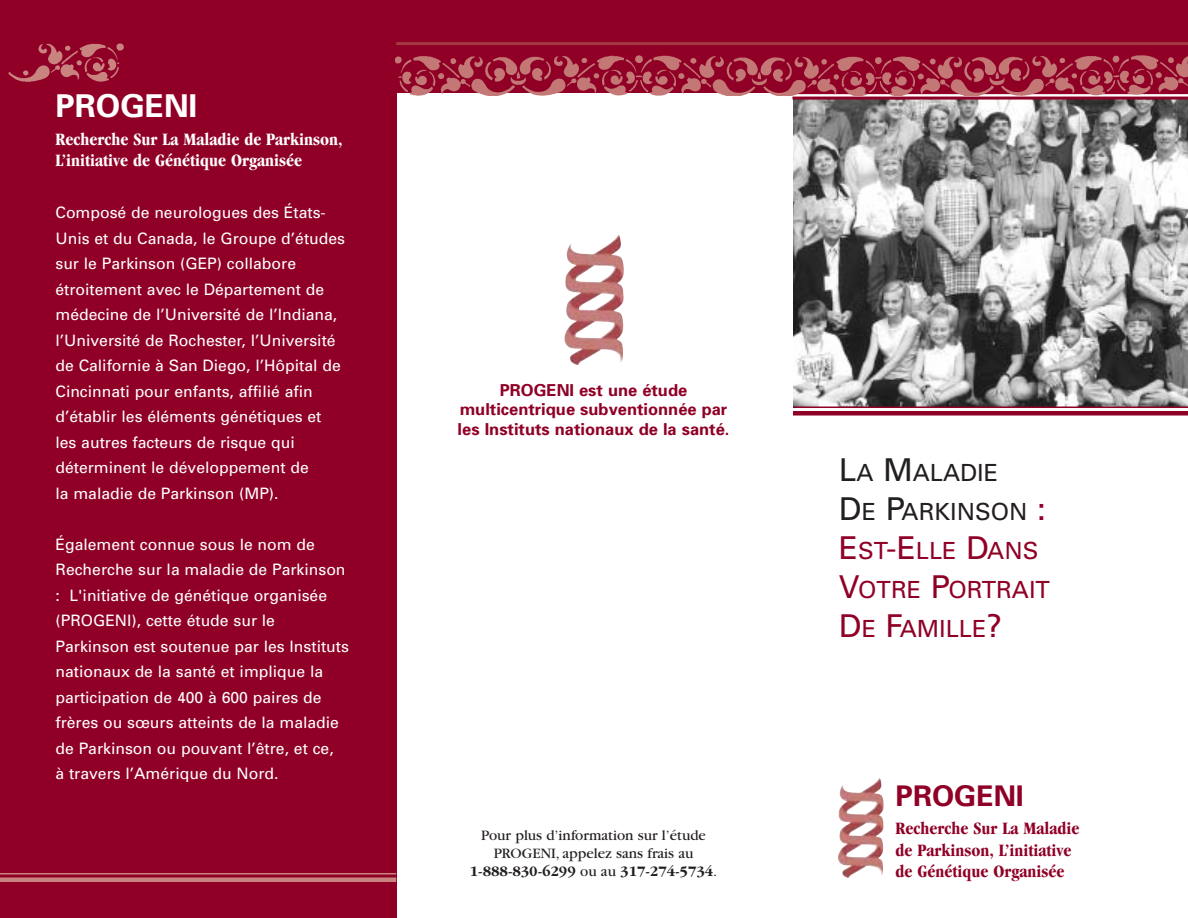
<style>
.page{position:relative;width:1188px;height:918px;background:#fff}
.page>*{position:absolute;margin:0;border:0;box-sizing:border-box;transform-origin:0 0}
.t1{font:700 31.5px "Univers";color:#fff}
.t2{font:700 28.5px "Univers";color:#900026}
.t3{font:23.7px/39px "Univers";color:#900026}
.t4{font:700 condensed 18px/21.6px "Garamond";color:#900026}
.t5{font:700 condensed 18px/21.6px "Garamond";color:#fff}
.t6{font:700 16.5px/19.8px "Univers";color:#900026;text-align:center}
.t7{font:15.75px/25.5px "Univers";color:#fff}
.t8{font:15px/18.3px "Garamond";color:#231f1f;text-align:center}
.s1{font-weight:700}
.s2{font-size:31.5px;color:#231f1f}
.s3{color:#231f1f}
.s4{font-size:31.5px}
</style>
<div class="page">
<svg style="left:792px;top:96px;width:396px;height:320px"></svg>
<svg style="left:792px;top:100px;width:396px;height:308px;background:#969696"></svg>
<div style="left:0;top:0;width:396px;height:918px;background:#900026"></div>
<div style="left:381px;top:0;width:807px;height:93px;background:#900026"></div>
<img style="left:838px;top:778px;width:46px;height:100px">
<img style="left:565px;top:235px;width:59px;height:130px">
<img style="left:8px;top:43px;width:116px;height:39px">
<hr style="left:396px;top:42px;width:792px;height:3px;background:#a33a42">
<hr style="left:0;top:873px;width:396px;height:1px;background:#ca8480">
<hr style="left:0;top:878px;width:396px;height:4px;background:#ca8480">
<hr style="left:792px;top:97px;width:396px;height:3px;background:#900026">
<img style="left:395px;top:55px;width:793px;height:41px">
<h1 class="t1" style="left:56px;top:94px;width:143px">PROGENI</h1>
<p class="t5" style="left:56px;top:130px;width:289px">Recherche Sur La Maladie de Parkinson,<br>L’initiative de Génétique Organisée</p>
<p class="t7" style="left:56px;top:201px;width:291px">Composé de neurologues des États-Unis et du Canada, le Groupe d’études sur le Parkinson (GEP) collabore étroitement avec le Département de médecine de l’Université de l’Indiana, l’Université de Rochester, l’Université de Californie à San Diego, l’Hôpital de Cincinnati pour enfants, affilié afin d’établir les éléments génétiques et les autres facteurs de risque qui déterminent le développement de<br>la maladie de Parkinson (MP).</p>
<p class="t7" style="left:56px;top:533px;width:295px">Également connue sous le nom de Recherche sur la maladie de Parkinson : L'initiative de génétique organisée (PROGENI), cette étude sur le Parkinson est soutenue par les Instituts nationaux de la santé et implique la participation de 400 à 600 paires de frères ou sœurs atteints de la maladie de Parkinson ou pouvant l’être, et ce,<br>à travers l’Amérique du Nord.</p>
<p class="t6" style="left:458px;top:381px;width:273px">PROGENI est une étude multicentrique subventionnée par les Instituts nationaux de la santé.</p>
<p class="t8" style="left:470px;top:827px;width:249px">Pour plus d’information sur l’étude<br>PROGENI, appelez sans frais au<br><span class="s1">1-888-830-6299</span> ou au <span class="s1">317-274-5734</span>.</p>
<h3 class="t3" style="left:839px;top:456px;width:213px"><span class="s2">L</span><span class="s3">A</span> <span class="s2">M</span><span class="s3">ALADIE<br></span><span class="s2">D</span><span class="s3">E</span> <span class="s2">P</span><span class="s3">ARKINSON</span> <span class="s4">:<br>E</span>ST<span class="s4">-E</span>LLE <span class="s4">D</span>ANS<br><span class="s4">V</span>OTRE <span class="s4">P</span>ORTRAIT<br><span class="s4">D</span>E <span class="s4">F</span>AMILLE<span class="s4">?</span></h3>
<h2 class="t2" style="left:896px;top:786px;width:130px">PROGENI</h2>
<p class="t4" style="left:896px;top:819px;width:185px">Recherche Sur La Maladie de Parkinson, L’initiative de Génétique Organisée</p>
</div>
